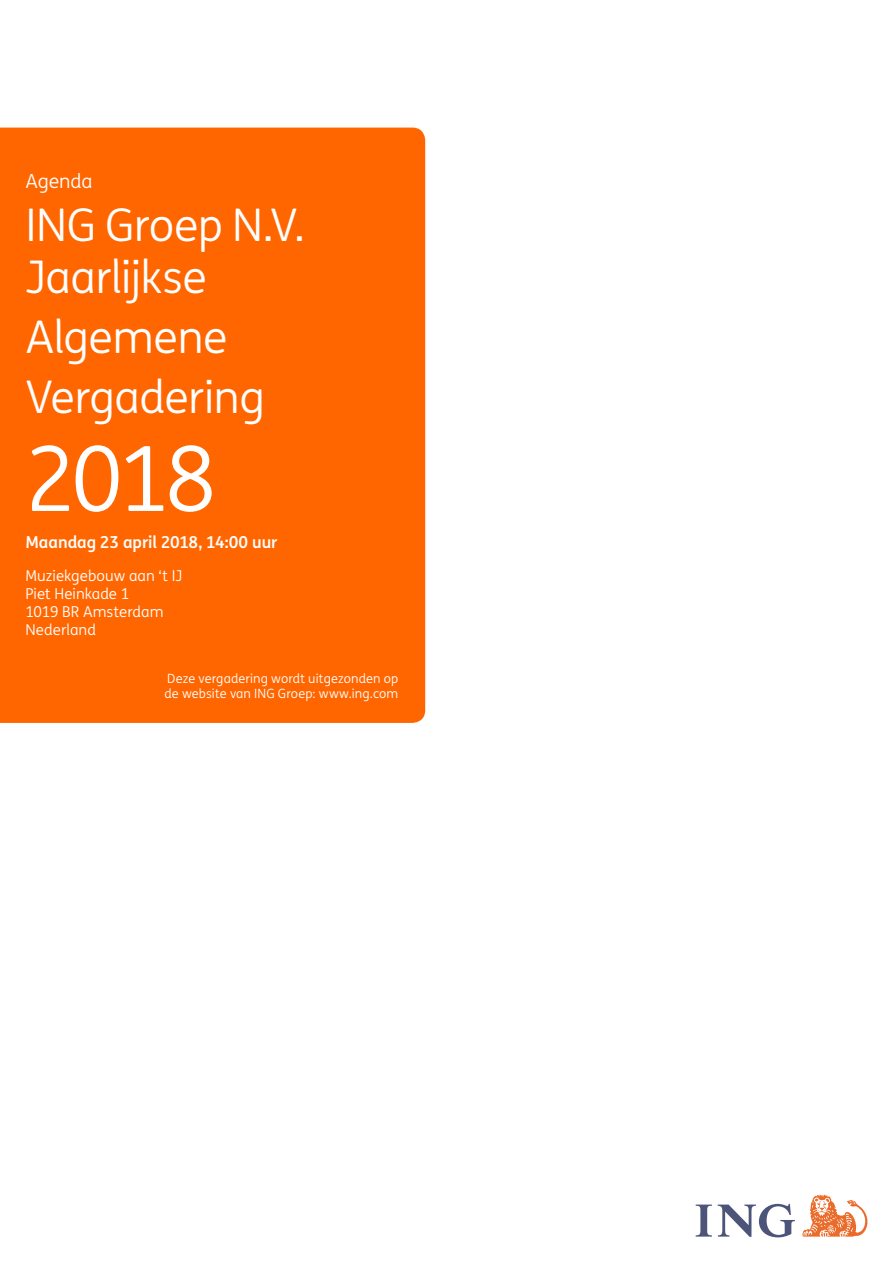
<style>
.page{position:relative;width:893px;height:1263px;background:#fff}
.page>*{position:absolute;margin:0;border:0;box-sizing:border-box;transform-origin:0 0}
.t1{font:90px "ING Me";color:#fff}
.t2{font:45px/52.5px "ING Me";letter-spacing:-.01em;color:#fff}
.t3{font:19.5px "ING Me";letter-spacing:-.01em;color:#fff}
.t4{font:700 16.5px "ING Me";letter-spacing:-.005em;color:#fff}
.t5{font:15px/18px "ING Me";color:#fff}
.t6{font:12.75px/15px "ING Me";letter-spacing:.01em;color:#fff}
</style>
<div class="page">
<div style="left:0;top:128px;width:425px;height:595px;background:#f60"></div>
<svg style="left:696px;top:1204px;width:99px;height:33px"></svg>
<svg style="left:802px;top:1195px;width:65px;height:41px"></svg>
<h3 class="t3" style="left:26px;top:167px;width:68px">Agenda</h3>
<h2 class="t2" style="left:26px;top:197px;width:281px">ING Groep N.V.<br>Jaarlijkse</h2>
<h2 class="t2" style="left:26px;top:305px;width:241px;line-height:60px">Algemene<br>Vergadering</h2>
<h1 class="t1" style="left:26px;top:414px;width:192px">2018</h1>
<p class="t4" style="left:26px;top:529px;width:254px">Maandag 23 april 2018, 14:00 uur</p>
<p class="t5" style="left:26px;top:566px;width:158px">Muziekgebouw aan ‘t IJ<br>Piet Heinkade 1<br>1019 BR Amsterdam<br>Nederland</p>
<p class="t6" style="left:164px;top:671px;width:235px">Deze vergadering wordt uitgezonden op de website van ING Groep: www.ing.com</p>
</div>
